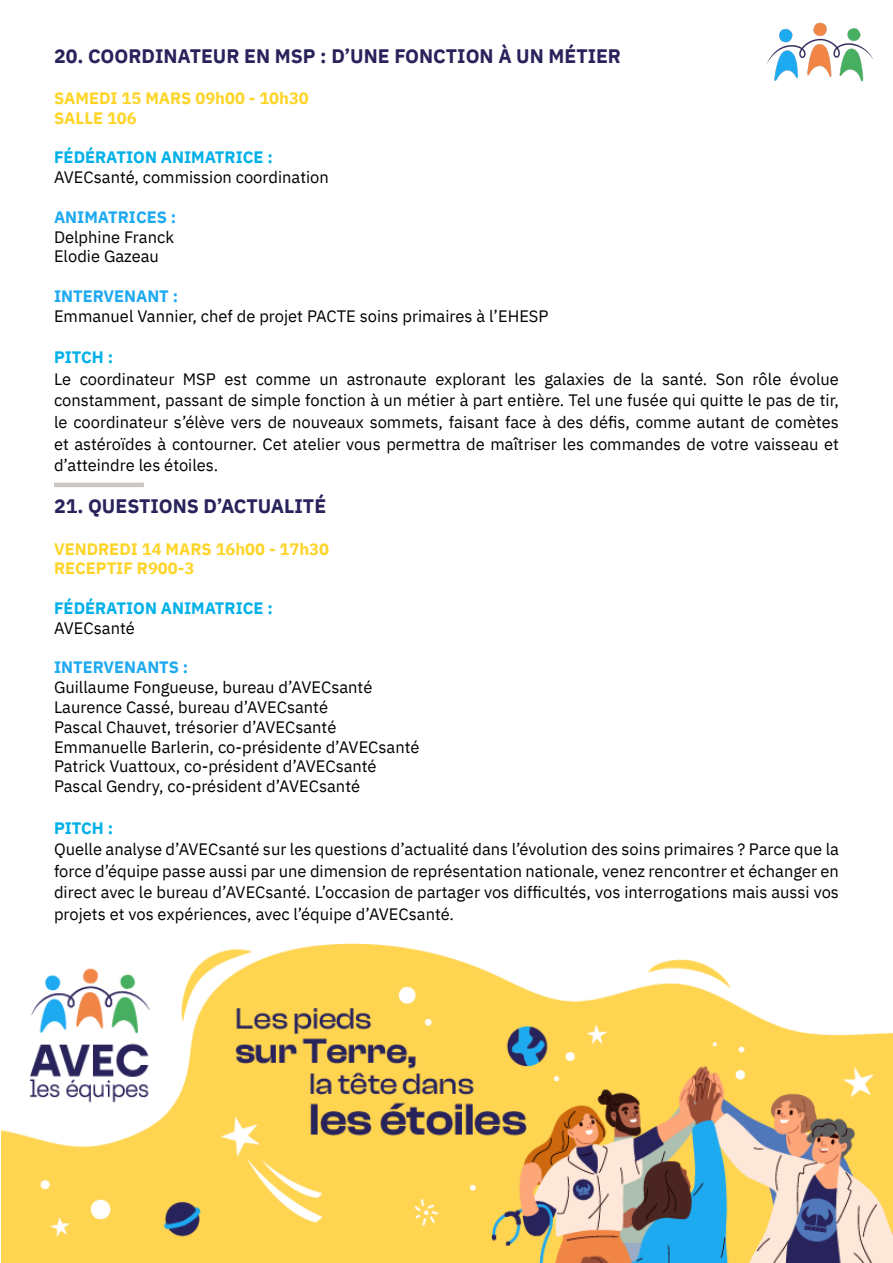
<style>
.page{position:relative;width:893px;height:1263px;background:#fff}
.page>*{position:absolute;margin:0;border:0;box-sizing:border-box;transform-origin:0 0}
.t1{font:700 19.5px "IBM Plex Sans";color:#29235c}
.t2{font:16.5px/21.6px "IBM Plex Sans";color:#000}
.t3{font:700 16.5px/19.8px "IBM Plex Sans";color:#fed428}
.t4{font:700 16.5px "IBM Plex Sans";color:#00b0e8}
.t5{font:700 16.5px "IBM Plex Sans";color:#1eaaf0}
</style>
<div class="page">
<img style="left:767px;top:22px;width:107px;height:60px">
<img style="left:2px;top:943px;width:891px;height:320px">
<hr style="left:54px;top:483px;width:90px;height:4px;background:#cec6c2">
<p class="t1" style="left:54px;top:40px;width:569px">20. COORDINATEUR EN MSP : D’UNE FONCTION À UN MÉTIER</p>
<p class="t3" style="left:54px;top:87px;width:256px">SAMEDI 15 MARS 09h00 - 10h30<br>SALLE 106</p>
<p class="t4" style="left:54px;top:144px;width:220px">FÉDÉRATION ANIMATRICE :</p>
<p class="t2" style="left:54px;top:165px;width:276px">AVECsanté, commission coordination</p>
<p class="t5" style="left:54px;top:204px;width:124px">ANIMATRICES :</p>
<p class="t2" style="left:54px;top:226px;width:122px;line-height:19.8px">Delphine Franck<br>Elodie Gazeau</p>
<p class="t5" style="left:54px;top:283px;width:126px">INTERVENANT :</p>
<p class="t2" style="left:54px;top:304px;width:496px">Emmanuel Vannier, chef de projet PACTE soins primaires à l’EHESP</p>
<p class="t4" style="left:54px;top:344px;width:61px">PITCH :</p>
<p class="t2" style="left:54px;top:367px;width:786px;text-align:justify">Le coordinateur MSP est comme un astronaute explorant les galaxies de la santé. Son rôle évolue constamment, passant de simple fonction à un métier à part entière. Tel une fusée qui quitte le pas de tir, le coordinateur s’élève vers de nouveaux sommets, faisant face à des défis, comme autant de comètes et astéroïdes à contourner. Cet atelier vous permettra de maîtriser les commandes de votre vaisseau et d’atteindre les étoiles.</p>
<p class="t1" style="left:54px;top:491px;width:274px">21. QUESTIONS D’ACTUALITÉ</p>
<p class="t3" style="left:54px;top:537px;width:276px">VENDREDI 14 MARS 16h00 - 17h30<br>RECEPTIF R900-3</p>
<p class="t4" style="left:54px;top:595px;width:220px">FÉDÉRATION ANIMATRICE :</p>
<p class="t2" style="left:54px;top:616px;width:82px">AVECsanté</p>
<p class="t5" style="left:54px;top:654px;width:136px">INTERVENANTS :</p>
<p class="t2" style="left:54px;top:676px;width:367px;line-height:19.8px">Guillaume Fongueuse, bureau d’AVECsanté Laurence Cassé, bureau d’AVECsanté<br>Pascal Chauvet, trésorier d’AVECsanté Emmanuelle Barlerin, co-présidente d’AVECsanté Patrick Vuattoux, co-président d’AVECsanté Pascal Gendry, co-président d’AVECsanté</p>
<p class="t4" style="left:54px;top:814px;width:61px">PITCH :</p>
<p class="t2" style="left:54px;top:837px;width:786px;text-align:justify">Quelle analyse d’AVECsanté sur les questions d’actualité dans l’évolution des soins primaires ? Parce que la force d’équipe passe aussi par une dimension de représentation nationale, venez rencontrer et échanger en direct avec le bureau d’AVECsanté. L’occasion de partager vos difficultés, vos interrogations mais aussi vos projets et vos expériences, avec l’équipe d’AVECsanté.</p>
</div>
